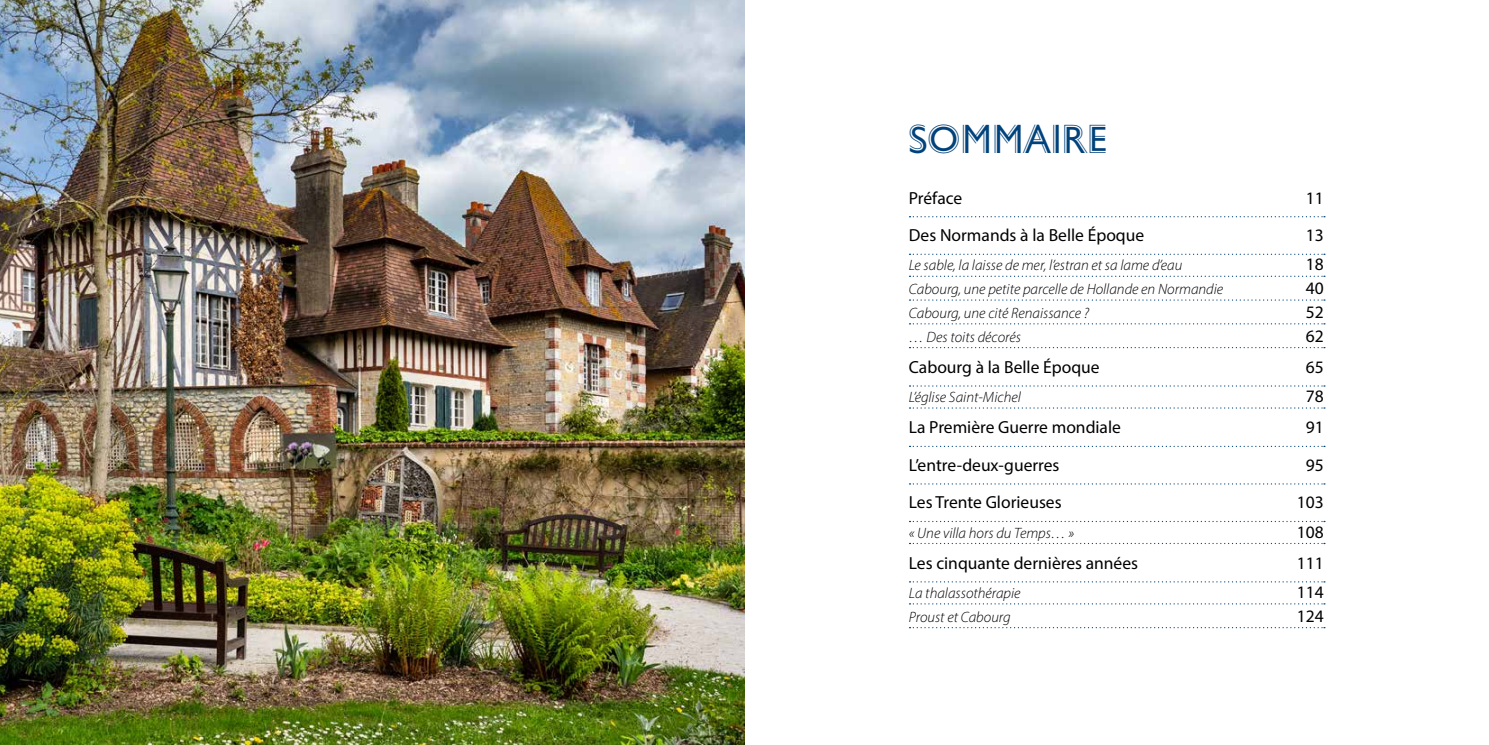
<style>
.page{position:relative;width:1489px;height:745px;background:#fff}
.page>*{position:absolute;margin:0;border:0;box-sizing:border-box;transform-origin:0 0}
.t1{font:41.25px "Gill Sans Nova Deco";letter-spacing:-.01em;color:#00427b}
.t2{font:17.5px "Myriad Pro";color:#000}
.t3{font:italic 300 15px "Myriad Pro";color:#000}
</style>
<div class="page">
<img style="left:0;top:0;width:744px;height:744px">
<svg style="left:909px;top:216px;width:415px;height:1px"></svg>
<svg style="left:909px;top:253px;width:415px;height:2px"></svg>
<svg style="left:909px;top:275px;width:415px;height:2px"></svg>
<svg style="left:909px;top:299px;width:415px;height:1px"></svg>
<svg style="left:909px;top:323px;width:415px;height:1px"></svg>
<svg style="left:909px;top:347px;width:415px;height:1px"></svg>
<svg style="left:909px;top:385px;width:415px;height:1px"></svg>
<svg style="left:909px;top:407px;width:415px;height:1px"></svg>
<svg style="left:909px;top:445px;width:415px;height:1px"></svg>
<svg style="left:909px;top:483px;width:415px;height:1px"></svg>
<svg style="left:909px;top:520px;width:410px;height:1px"></svg>
<svg style="left:909px;top:542px;width:410px;height:1px"></svg>
<svg style="left:909px;top:581px;width:415px;height:1px"></svg>
<svg style="left:909px;top:603px;width:415px;height:1px"></svg>
<svg style="left:909px;top:627px;width:415px;height:1px"></svg>
<h1 class="t1" style="left:908px;top:112px;width:201px">SOMMAIRE</h1>
<p class="t2" style="left:908px;top:187px;width:55px">Préface</p>
<p class="t2" style="left:1305px;top:187px;width:19px">11</p>
<p class="t2" style="left:908px;top:224px;width:237px">Des Normands à la Belle Époque</p>
<p class="t2" style="left:1305px;top:224px;width:19px">13</p>
<p class="t3" style="left:908px;top:256px;width:275px">Le sable, la laisse de mer, l’estran et sa lame d’eau</p>
<p class="t2" style="left:1305px;top:253px;width:19px">18</p>
<p class="t3" style="left:908px;top:280px;width:316px">Cabourg, une petite parcelle de Hollande en Normandie</p>
<p class="t2" style="left:1305px;top:277px;width:19px">40</p>
<p class="t3" style="left:908px;top:304px;width:182px">Cabourg, une cité Renaissance ?</p>
<p class="t2" style="left:1305px;top:301px;width:19px">52</p>
<p class="t3" style="left:908px;top:327px;width:113px">… Des toits décorés</p>
<p class="t2" style="left:1305px;top:325px;width:19px">62</p>
<p class="t2" style="left:908px;top:356px;width:192px">Cabourg à la Belle Époque</p>
<p class="t2" style="left:1305px;top:356px;width:19px">65</p>
<p class="t3" style="left:908px;top:388px;width:113px">L’église Saint-Michel</p>
<p class="t2" style="left:1305px;top:385px;width:19px">78</p>
<p class="t2" style="left:908px;top:416px;width:213px">La Première Guerre mondiale</p>
<p class="t2" style="left:1305px;top:416px;width:19px">91</p>
<p class="t2" style="left:908px;top:454px;width:152px">L’entre-deux-guerres</p>
<p class="t2" style="left:1305px;top:454px;width:19px">95</p>
<p class="t2" style="left:908px;top:491px;width:154px">Les Trente Glorieuses</p>
<p class="t2" style="left:1296px;top:491px;width:28px">103</p>
<p class="t3" style="left:908px;top:523px;width:167px">« Une villa hors du Temps… »</p>
<p class="t2" style="left:1296px;top:520px;width:28px">108</p>
<p class="t2" style="left:908px;top:551px;width:231px">Les cinquante dernières années</p>
<p class="t2" style="left:1296px;top:551px;width:28px">111</p>
<p class="t3" style="left:908px;top:583px;width:113px">La thalassothérapie</p>
<p class="t2" style="left:1296px;top:581px;width:28px">114</p>
<p class="t3" style="left:908px;top:607px;width:103px">Proust et Cabourg</p>
<p class="t2" style="left:1296px;top:604px;width:28px">124</p>
</div>
